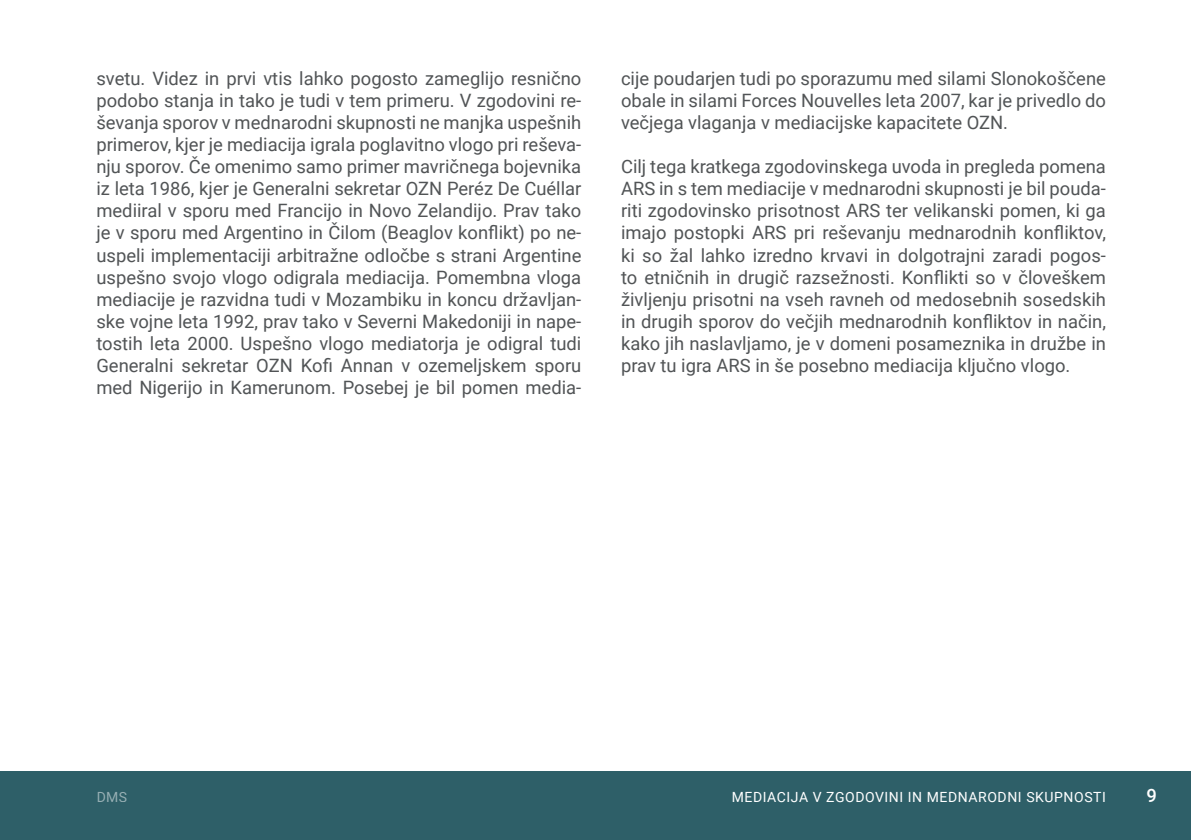
<style>
.page{position:relative;width:1191px;height:840px;background:#fff}
.page>*{position:absolute;margin:0;border:0;box-sizing:border-box;transform-origin:0 0}
.t1{font:18.4px/22px "Roboto";color:#515456;text-align:justify}
.t2{font:500 18.4px "Roboto";color:#fff}
.t3{font:14px "Roboto";letter-spacing:.04em;color:#fff}
</style>
<div class="page">
<div style="left:0;top:771px;width:1191px;height:68px;background:#2e5f68"></div>
<p class="t1" style="left:96px;top:66px;width:486px">svetu. Videz in prvi vtis lahko pogosto zameglijo resnično podobo stanja in tako je tudi v tem primeru. V zgodovini re&shy;ševanja sporov v mednarodni skupnosti ne manjka uspešnih primerov, kjer je mediacija igrala poglavitno vlogo pri reševa&shy;nju sporov. Če omenimo samo primer mavričnega bojevnika iz leta 1986, kjer je Generalni sekretar OZN Peréz De Cuéllar mediiral v sporu med Francijo in Novo Zelandijo. Prav tako je v sporu med Argentino in Čilom (Beaglov konflikt) po ne&shy;uspeli implementaciji arbitražne odločbe s strani Argentine uspešno svojo vlogo odigrala mediacija. Pomembna vloga mediacije je razvidna tudi v Mozambiku in koncu državljan&shy;ske vojne leta 1992, prav tako v Severni Makedoniji in nape&shy;tostih leta 2000. Uspešno vlogo mediatorja je odigral tudi Generalni sekretar OZN Kofi Annan v ozemeljskem sporu med Nigerijo in Kamerunom. Posebej je bil pomen media-</p>
<p class="t1" style="left:621px;top:66px;width:486px">cije poudarjen tudi po sporazumu med silami Slonokoščene obale in silami Forces Nouvelles leta 2007, kar je privedlo do večjega vlaganja v mediacijske kapacitete OZN.</p>
<p class="t1" style="left:621px;top:155px;width:486px">Cilj tega kratkega zgodovinskega uvoda in pregleda pomena ARS in s tem mediacije v mednarodni skupnosti je bil pouda&shy;riti zgodovinsko prisotnost ARS ter velikanski pomen, ki ga imajo postopki ARS pri reševanju mednarodnih konfliktov, ki so žal lahko izredno krvavi in dolgotrajni zaradi pogos&shy;to etničnih in drugič razsežnosti. Konflikti so v človeškem življenju prisotni na vseh ravneh od medosebnih sosedskih in drugih sporov do večjih mednarodnih konfliktov in način, kako jih naslavljamo, je v domeni posameznika in družbe in prav tu igra ARS in še posebno mediacija ključno vlogo.</p>
<p class="t3" style="left:96px;top:786px;width:32px">DMS</p>
<p class="t3" style="left:731px;top:786px;width:376px">MEDIACIJA V ZGODOVINI IN MEDNARODNI SKUPNOSTI</p>
<p class="t2" style="left:1146px;top:781px;width:12px">9</p>
</div>
